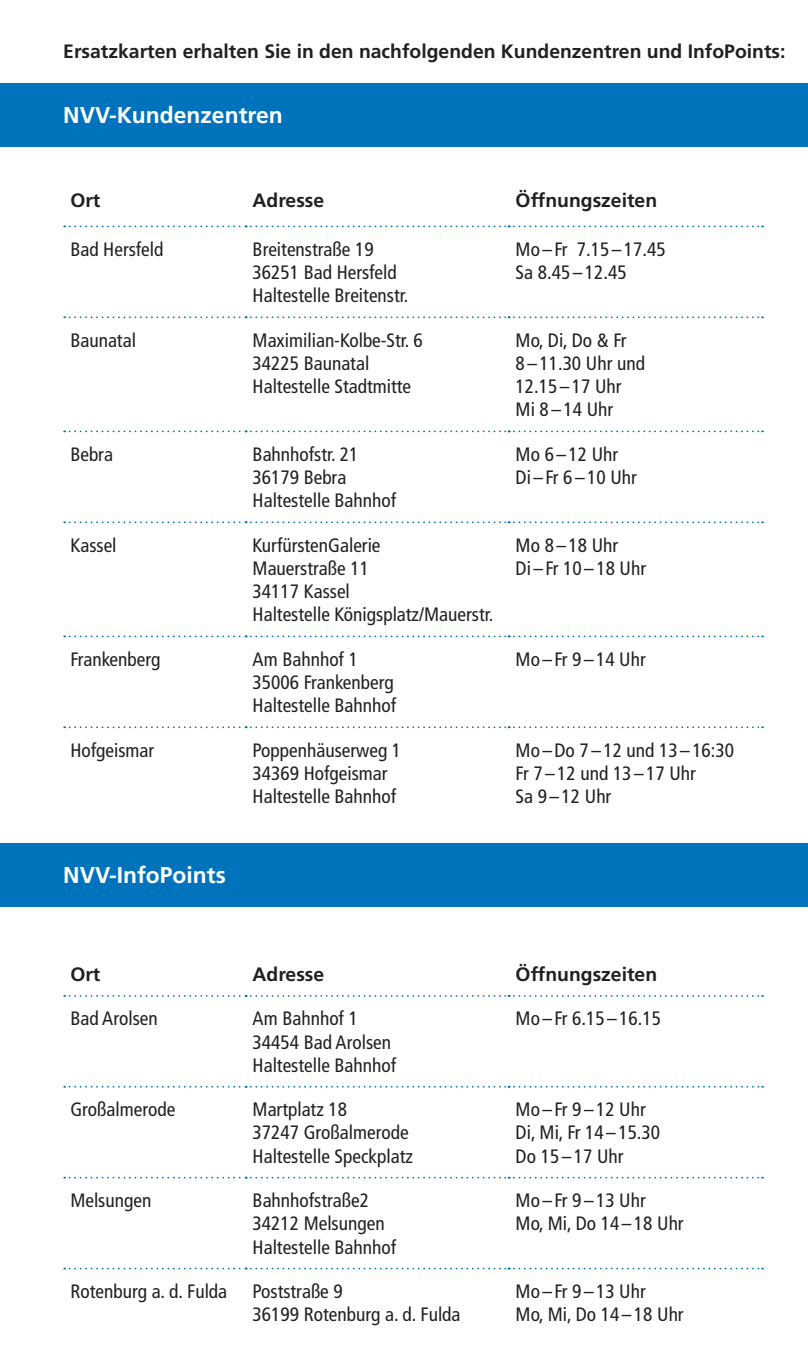
<style>
.page{position:relative;width:808px;height:1361px;background:#fff}
.page>*{position:absolute;margin:0;border:0;box-sizing:border-box;transform-origin:0 0}
.t1{font:700 22.8px "Frutiger LT Std";color:#fff}
.t2{font:condensed 19.35px/23.2px "Frutiger LT Std";color:#231f20}
.t3{font:700 19.35px "Frutiger LT Std";color:#231f20}
</style>
<div class="page">
<div style="left:0;top:843px;width:808px;height:63px;background:#0073bc"></div>
<div style="left:0;top:83px;width:808px;height:64px;background:#0073bc"></div>
<svg style="left:64px;top:225px;width:699px;height:2px"></svg>
<svg style="left:64px;top:316px;width:699px;height:2px"></svg>
<svg style="left:64px;top:430px;width:699px;height:2px"></svg>
<svg style="left:64px;top:521px;width:699px;height:2px"></svg>
<svg style="left:64px;top:635px;width:699px;height:2px"></svg>
<svg style="left:64px;top:726px;width:699px;height:2px"></svg>
<svg style="left:64px;top:995px;width:699px;height:2px"></svg>
<svg style="left:64px;top:1086px;width:699px;height:1px"></svg>
<svg style="left:64px;top:1176px;width:699px;height:2px"></svg>
<svg style="left:64px;top:1267px;width:699px;height:2px"></svg>
<p class="t3" style="left:63px;top:40px;width:724px">Ersatzkarten erhalten Sie in den nachfolgenden Kundenzentren und InfoPoints:</p>
<p class="t1" style="left:63px;top:102px;width:221px">NVV-Kundenzentren</p>
<p class="t3" style="left:70px;top:189px;width:32px">Ort</p>
<p class="t3" style="left:253px;top:189px;width:73px">Adresse</p>
<p class="t3" style="left:516px;top:189px;width:143px">Öffnungszeiten</p>
<p class="t2" style="left:70px;top:238px;width:95px">Bad Hersfeld</p>
<p class="t2" style="left:253px;top:238px;width:157px">Breitenstraße 19<br>36251 Bad Hersfeld<br>Haltestelle Breitenstr.</p>
<p class="t2" style="left:516px;top:238px;width:152px">Mo –Fr 7.15 – 17.45<br>Sa 8.45 – 12.45</p>
<p class="t2" style="left:70px;top:328px;width:67px">Baunatal</p>
<p class="t2" style="left:253px;top:328px;width:172px">Maximilian-Kolbe-Str. 6<br>34225 Baunatal<br>Haltestelle Stadtmitte</p>
<p class="t2" style="left:516px;top:328px;width:131px">Mo, Di, Do &amp; Fr<br>8 –11.30 Uhr und<br>12.15 – 17 Uhr<br>Mi 8 –14 Uhr</p>
<p class="t2" style="left:70px;top:443px;width:44px">Bebra</p>
<p class="t2" style="left:253px;top:443px;width:145px">Bahnhofstr. 21<br>36179 Bebra<br>Haltestelle Bahnhof</p>
<p class="t2" style="left:516px;top:443px;width:123px">Mo 6 – 12 Uhr<br>Di – Fr 6 – 10 Uhr</p>
<p class="t2" style="left:70px;top:533px;width:48px">Kassel</p>
<p class="t2" style="left:253px;top:533px;width:242px">KurfürstenGalerie<br>Mauerstraße 11<br>34117 Kassel<br>Haltestelle Königsplatz/Mauerstr.</p>
<p class="t2" style="left:516px;top:533px;width:132px">Mo 8 – 18 Uhr<br>Di – Fr 10 –18 Uhr</p>
<p class="t2" style="left:70px;top:647px;width:92px">Frankenberg</p>
<p class="t2" style="left:253px;top:647px;width:145px">Am Bahnhof 1<br>35006 Frankenberg<br>Haltestelle Bahnhof</p>
<p class="t2" style="left:516px;top:647px;width:132px">Mo –Fr 9 –14 Uhr</p>
<p class="t2" style="left:70px;top:738px;width:85px">Hofgeismar</p>
<p class="t2" style="left:253px;top:738px;width:150px">Poppenhäuserweg 1<br>34369 Hofgeismar<br>Haltestelle Bahnhof</p>
<p class="t2" style="left:516px;top:738px;width:220px">Mo –Do 7 –12 und 13–16:30<br>Fr 7 – 12 und 13–17 Uhr<br>Sa 9 – 12 Uhr</p>
<p class="t1" style="left:63px;top:862px;width:164px">NVV-InfoPoints</p>
<p class="t3" style="left:70px;top:963px;width:32px">Ort</p>
<p class="t3" style="left:253px;top:963px;width:73px">Adresse</p>
<p class="t3" style="left:516px;top:963px;width:143px">Öffnungszeiten</p>
<p class="t2" style="left:70px;top:1007px;width:89px">Bad Arolsen</p>
<p class="t2" style="left:253px;top:1007px;width:145px">Am Bahnhof 1<br>34454 Bad Arolsen<br>Haltestelle Bahnhof</p>
<p class="t2" style="left:516px;top:1007px;width:147px">Mo –Fr 6.15 –16.15</p>
<p class="t2" style="left:70px;top:1098px;width:106px">Großalmerode</p>
<p class="t2" style="left:253px;top:1098px;width:162px">Martplatz 18<br>37247 Großalmerode<br>Haltestelle Speckplatz</p>
<p class="t2" style="left:516px;top:1098px;width:146px">Mo –Fr 9 –12 Uhr<br>Di, Mi, Fr 14 – 15.30<br>Do 15 –17 Uhr</p>
<p class="t2" style="left:70px;top:1189px;width:82px">Melsungen</p>
<p class="t2" style="left:253px;top:1189px;width:145px">Bahnhofstraße2<br>34212 Melsungen<br>Haltestelle Bahnhof</p>
<p class="t2" style="left:516px;top:1189px;width:170px">Mo –Fr 9 –13 Uhr<br>Mo, Mi, Do 14 –18 Uhr</p>
<p class="t2" style="left:70px;top:1279px;width:158px">Rotenburg a. d. Fulda</p>
<p class="t2" style="left:253px;top:1279px;width:209px">Poststraße 9<br>36199 Rotenburg a. d. Fulda</p>
<p class="t2" style="left:516px;top:1279px;width:170px">Mo –Fr 9 –13 Uhr<br>Mo, Mi, Do 14 –18 Uhr</p>
</div>
